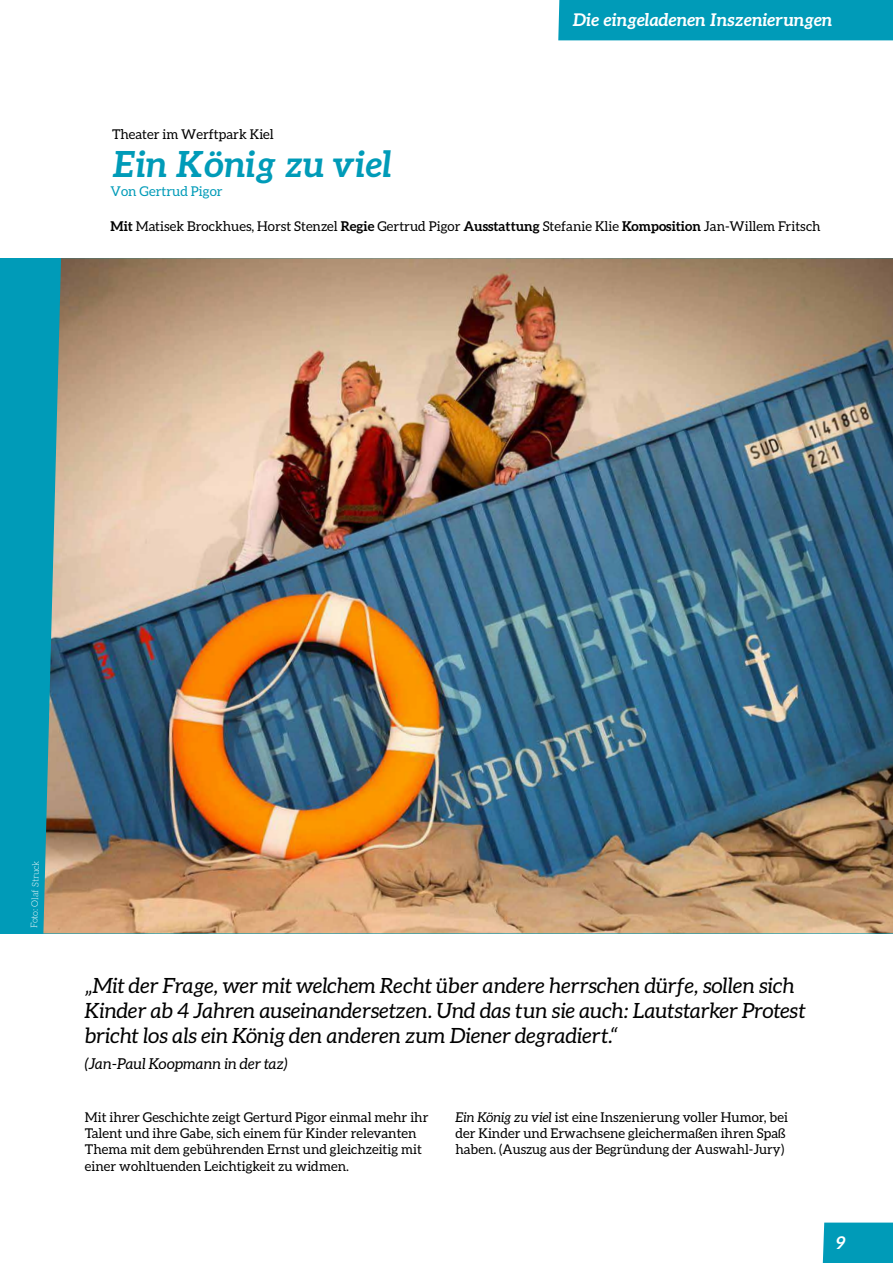
<style>
.page{position:relative;width:893px;height:1263px;background:#fff}
.page>*{position:absolute;margin:0;border:0;box-sizing:border-box;transform-origin:0 0}
.t1{font:italic 700 36px "Aleo";color:#009bb8}
.t2{font:italic 21px/25.2px "Aleo";color:#000}
.t3{font:italic 700 17.55px "Aleo";color:#fff}
.t4{font:italic 15px "Aleo";color:#000}
.t5{font:13.5px/16.2px "Aleo";color:#000}
.t6{font:13.5px "Aleo";color:#009bb8}
.t7{font:300 9px "Aleo";color:#fff}
.s1{font-weight:700}
.s2{font-style:italic}
</style>
<div class="page">
<div style="left:823px;top:1222px;width:70px;height:41px;background:#009bb8"></div>
<div style="left:0;top:258px;width:893px;height:675px;background:#009bb8"></div>
<img style="left:43px;top:258px;width:850px;height:675px">
<div style="left:558px;top:0;width:335px;height:40px;background:#009bb8"></div>
<p class="t3" style="left:572px;top:10px;width:261px">Die eingeladenen Inszenierungen</p>
<p class="t5" style="left:112px;top:125px;width:163px">Theater im Werftpark Kiel</p>
<h1 class="t1" style="left:112px;top:143px;width:281px">Ein König zu viel</h1>
<p class="t6" style="left:111px;top:184px;width:114px">Von Gertrud Pigor</p>
<p class="t5" style="left:111px;top:218px;width:712px"><span class="s1">Mit</span> Matisek Brockhues, Horst Stenzel <span class="s1">Regie</span> Gertrud Pigor <span class="s1">Ausstattung</span> Stefanie Klie <span class="s1">Komposition</span> Jan-Willem Fritsch</p>
<p class="t7" style="left:29px;top:928px;width:69px;rotate:-88deg">Foto: Olaf Struck</p>
<h2 class="t2" style="left:85px;top:973px;width:722px">„Mit der Frage, wer mit welchem Recht über andere herrschen dürfe, sollen sich<br>Kinder ab 4 Jahren auseinandersetzen. Und das tun sie auch: Lautstarker Protest bricht los als ein König den anderen zum Diener degradiert.“</h2>
<p class="t4" style="left:85px;top:1055px;width:204px">(Jan-Paul Koopmann in der taz)</p>
<p class="t5" style="left:85px;top:1109px;width:345px">Mit ihrer Geschichte zeigt Gerturd Pigor einmal mehr ihr Talent und ihre Gabe, sich einem für Kinder relevanten Thema mit dem gebührenden Ernst und gleichzeitig mit einer wohltuenden Leichtigkeit zu widmen.</p>
<p class="t5" style="left:455px;top:1109px;width:334px"><span class="s2">Ein König zu viel</span> ist eine Inszenierung voller Humor, bei der Kinder und Erwachsene gleichermaßen ihren Spaß haben. (Auszug aus der Begründung der Auswahl-Jury)</p>
<p class="t3" style="left:836px;top:1232px;width:12px">9</p>
</div>
